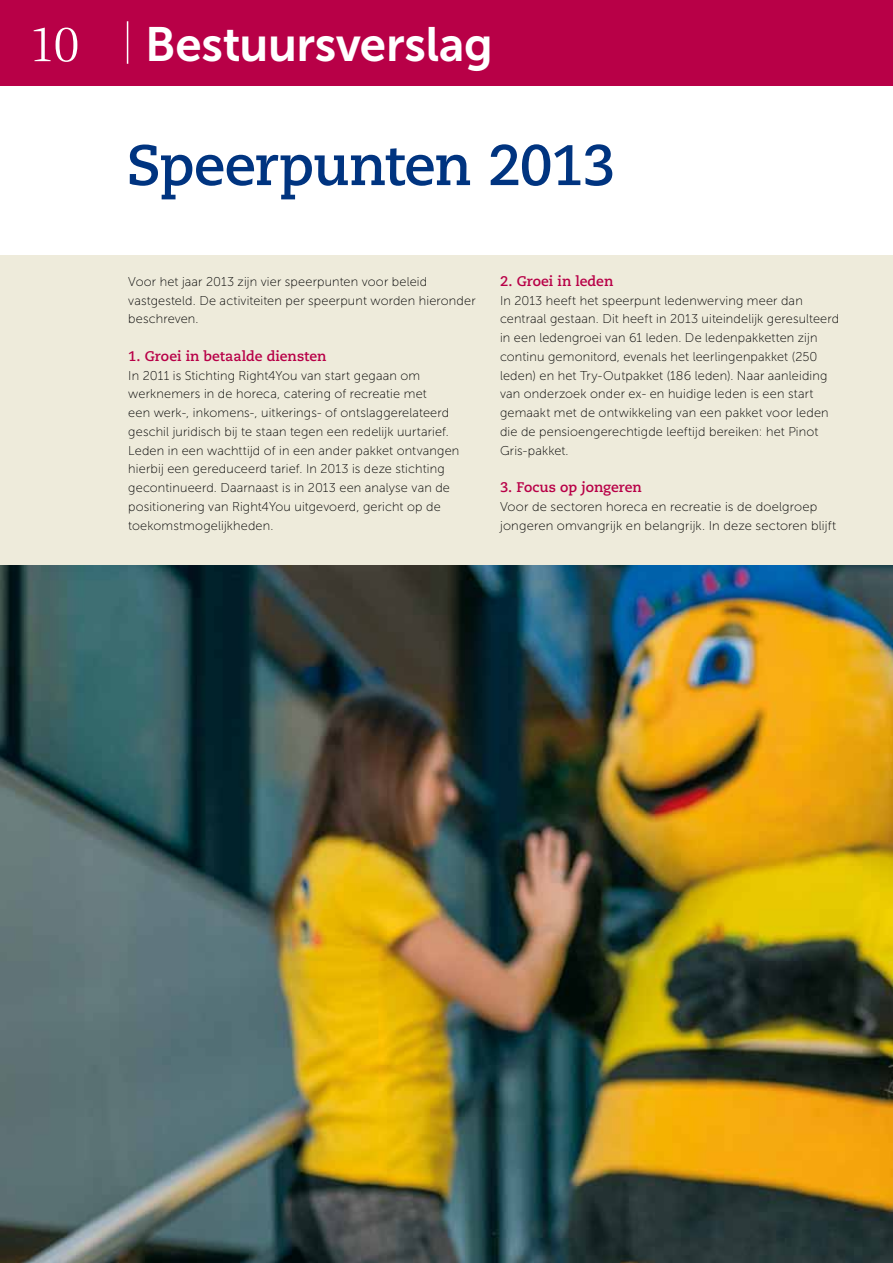
<style>
.page{position:relative;width:893px;height:1263px;background:#fff}
.page>*{position:absolute;margin:0;border:0;box-sizing:border-box;transform-origin:0 0}
.t1{font:700 57px "Caecilia LT Std";letter-spacing:-.02em;color:#003480}
.t2{font:48px "Museo Sans 700";letter-spacing:-.005em;color:#fff}
.t3{font:700 13.95px "Caecilia LT Std";color:#b80047}
.t4{font:12.75px/18.8px "Museo Sans 100";letter-spacing:.01em;color:#000}
.s1{font-family:"Veljovic Std";font-size:52.5px}
</style>
<div class="page">
<div style="left:0;top:255px;width:893px;height:1008px;background:#eeebdb"></div>
<div style="left:0;top:0;width:893px;height:85px;background:#b80047"></div>
<img style="left:0;top:566px;width:893px;height:697px">
<hr style="left:127px;top:21px;width:1px;height:43px;background:#fff">
<h2 class="t2" style="left:30px;top:17px;width:465px"><span class="s1">10</span> Bestuursverslag</h2>
<h1 class="t1" style="left:127px;top:132px;width:490px">Speerpunten 2013</h1>
<p class="t4" style="left:128px;top:272px;width:349px">Voor het jaar 2013 zijn vier speerpunten voor beleid vastgesteld. De activiteiten per speerpunt worden hieronder beschreven.</p>
<p class="t3" style="left:128px;top:348px;width:200px">1. Groei in betaalde diensten</p>
<p class="t4" style="left:128px;top:366px;width:333px">In 2011 is Stichting Right4You van start gegaan om werknemers in de horeca, catering of recreatie met<br>een werk-, inkomens-, uitkerings- of ontslaggerelateerd geschil juridisch bij te staan tegen een redelijk uurtarief.<br>Leden in een wachttijd of in een ander pakket ontvangen hierbij een gereduceerd tarief. In 2013 is deze stichting gecontinueerd. Daarnaast is in 2013 een analyse van de positionering van Right4You uitgevoerd, gericht op de toekomstmogelijkheden.</p>
<p class="t3" style="left:500px;top:273px;width:115px">2. Groei in leden</p>
<p class="t4" style="left:500px;top:291px;width:341px">In 2013 heeft het speerpunt ledenwerving meer dan centraal gestaan. Dit heeft in 2013 uiteindelijk geresulteerd in een ledengroei van 61 leden. De ledenpakketten zijn continu gemonitord, evenals het leerlingenpakket (250 leden) en het Try-Outpakket (186 leden). Naar aanleiding van onderzoek onder ex- en huidige leden is een start gemaakt met de ontwikkeling van een pakket voor leden die de pensioengerechtigde leeftijd bereiken: het Pinot Gris-pakket.</p>
<p class="t3" style="left:500px;top:479px;width:143px">3. Focus op jongeren</p>
<p class="t4" style="left:500px;top:497px;width:338px">Voor de sectoren horeca en recreatie is de doelgroep jongeren omvangrijk en belangrijk. In deze sectoren blijft</p>
</div>
